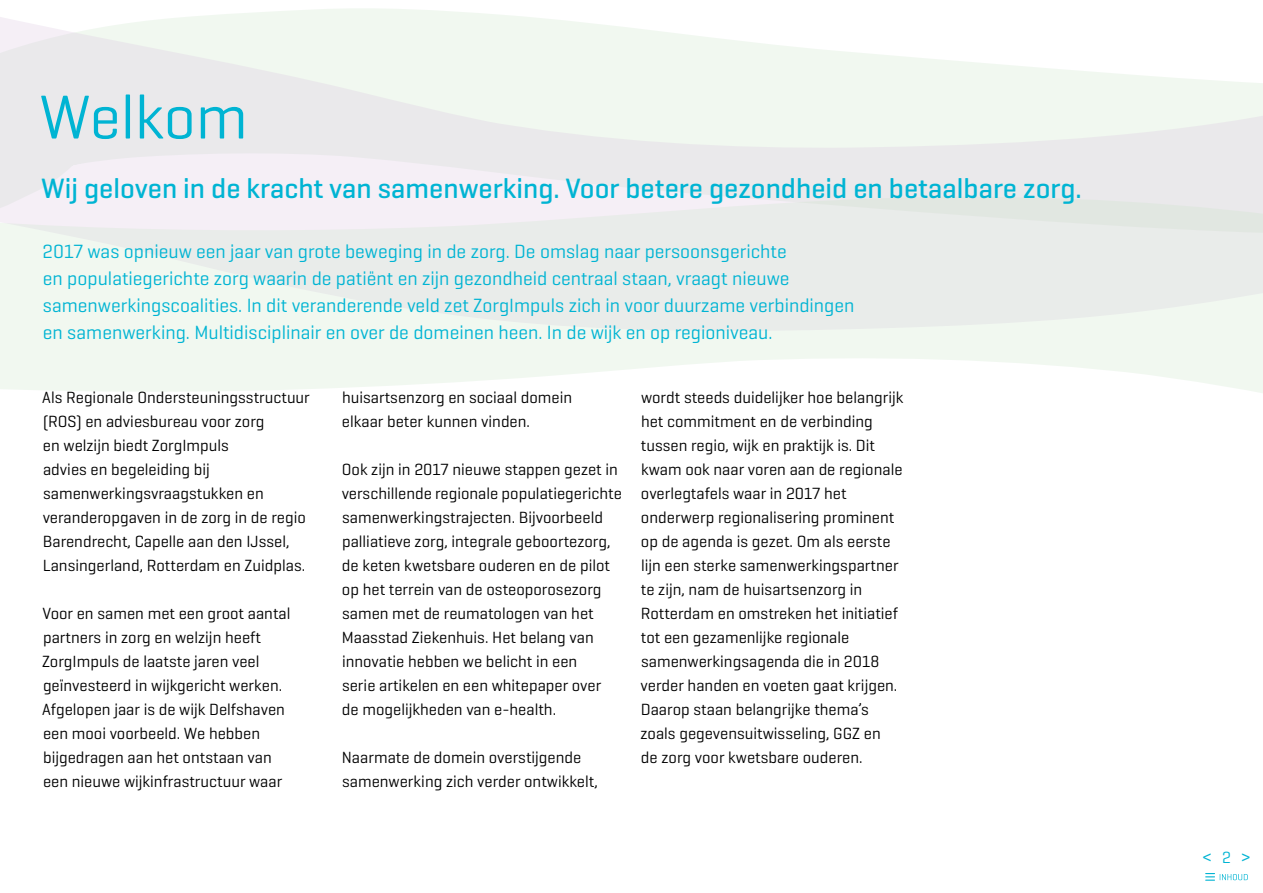
<style>
.page{position:relative;width:1263px;height:893px;background:#fff}
.page>*{position:absolute;margin:0;border:0;box-sizing:border-box;transform-origin:0 0}
.t1{font:63px "Geogrotesque";color:#00b4d3}
.t2{font:500 28.5px "Geogrotesque";color:#00b4d3}
.t3{font:19.5px/27px "Geogrotesque";color:#00b4d3}
.t4{font:16.5px/24px "Geogrotesque";color:#000}
.s1{font-size:16.5px}
</style>
<div class="page">
<svg style="left:0;top:9px;width:1263px;height:165px"></svg>
<svg style="left:0;top:174px;width:1263px;height:219px;fill:#f1eff0"></svg>
<svg style="left:1206px;top:873px;width:8px;height:8px"></svg>
<svg style="left:1220px;top:874px;width:28px;height:6px"></svg>
<h1 class="t1" style="left:39px;top:78px;width:210px">Welkom</h1>
<h2 class="t2" style="left:41px;top:170px;width:1042px">Wij geloven in de kracht van samenwerking. Voor betere gezondheid en betaalbare zorg.</h2>
<p class="t3" style="left:43px;top:237px;width:813px">2017 was opnieuw een jaar van grote beweging in de zorg. De omslag naar persoonsgerichte<br>en populatiegerichte zorg waarin de patiënt en zijn gezondheid centraal staan, vraagt nieuwe samenwerkingscoalities. In dit veranderende veld zet ZorgImpuls zich in voor duurzame verbindingen en samenwerking. Multidisciplinair en over de domeinen heen. In de wijk en op regioniveau.</p>
<p class="t4" style="left:42px;top:384px;width:269px">Als Regionale Ondersteuningsstructuur (ROS) en adviesbureau voor zorg<br>en welzijn biedt ZorgImpuls<br>advies en begeleiding bij samenwerkingsvraagstukken en veranderopgaven in de zorg in de regio Barendrecht, Capelle aan den IJssel, Lansingerland, Rotterdam en Zuidplas.</p>
<p class="t4" style="left:42px;top:600px;width:250px">Voor en samen met een groot aantal partners in zorg en welzijn heeft ZorgImpuls de laatste jaren veel geïnvesteerd in wijkgericht werken.<br>Afgelopen jaar is de wijk Delfshaven een mooi voorbeeld. We hebben bijgedragen aan het ontstaan van een nieuwe wijkinfrastructuur waar</p>
<p class="t4" style="left:342px;top:385px;width:232px">huisartsenzorg en sociaal domein elkaar beter kunnen vinden.</p>
<p class="t4" style="left:342px;top:457px;width:282px">Ook zijn in 2017 nieuwe stappen gezet in verschillende regionale populatiegerichte samenwerkingstrajecten. Bijvoorbeeld palliatieve zorg, integrale geboortezorg, de keten kwetsbare ouderen en de pilot op het terrein van de osteoporosezorg samen met de reumatologen van het Maasstad Ziekenhuis. Het belang van innovatie hebben we belicht in een<br>serie artikelen en een whitepaper over de mogelijkheden van e-health.</p>
<p class="t4" style="left:342px;top:745px;width:257px">Naarmate de domein overstijgende samenwerking zich verder ontwikkelt,</p>
<p class="t4" style="left:640px;top:385px;width:265px">wordt steeds duidelijker hoe belangrijk het commitment en de verbinding tussen regio, wijk en praktijk is. Dit kwam ook naar voren aan de regionale overlegtafels waar in 2017 het onderwerp regionalisering prominent op de agenda is gezet. Om als eerste lijn een sterke samenwerkingspartner te zijn, nam de huisartsenzorg in Rotterdam en omstreken het initiatief tot een gezamenlijke regionale samenwerkingsagenda die in 2018 verder handen en voeten gaat krijgen.<br>Daarop staan belangrijke thema’s zoals gegevensuitwisseling, GGZ en<br>de zorg voor kwetsbare ouderen.</p>
<p class="t3" style="left:1202px;top:843px;width:50px">&lt;<span class="s1">2</span>&gt;</p>
</div>
